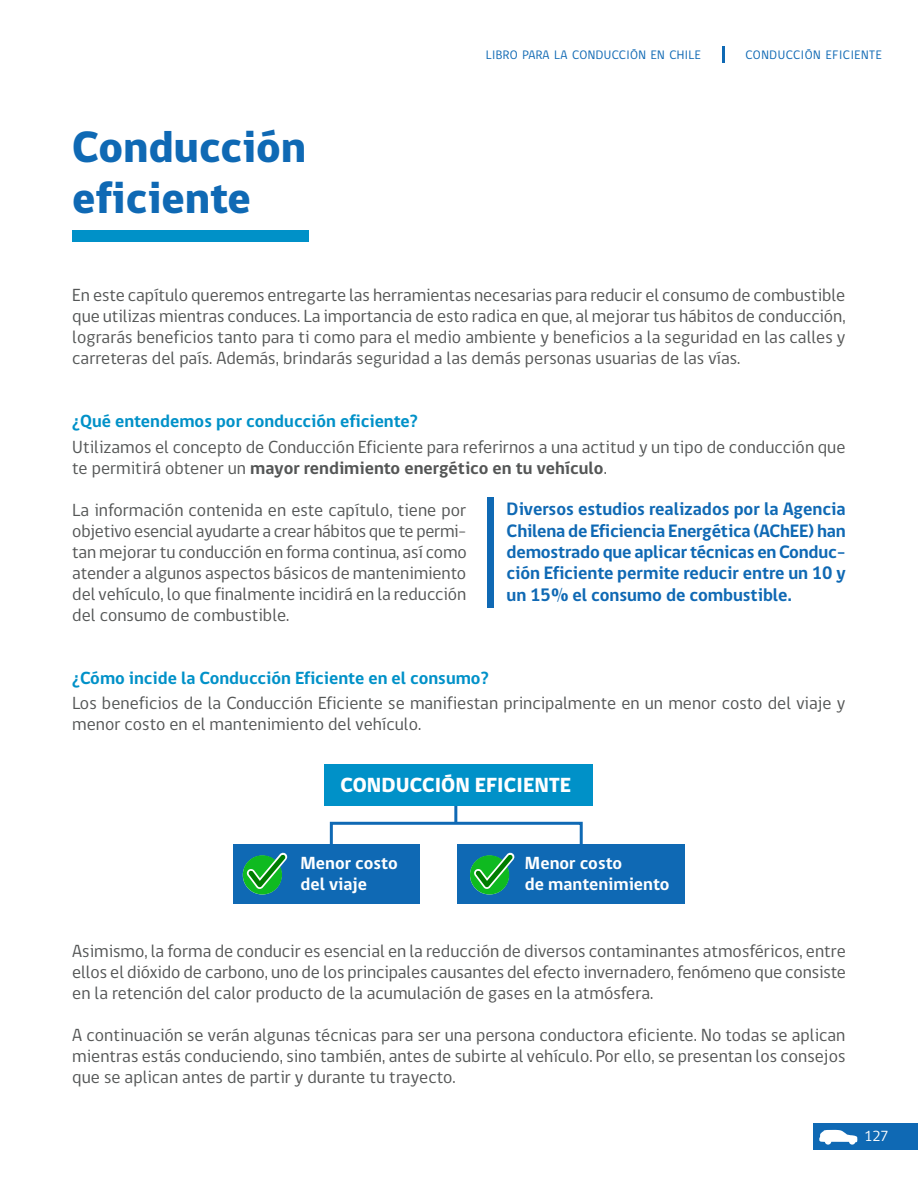
<style>
.page{position:relative;width:918px;height:1188px;background:#fff}
.page>*{position:absolute;margin:0;border:0;box-sizing:border-box;transform-origin:0 0}
.t1{font:800 45px/51px "gob CL";color:#0f69b4}
.t2{font:800 21px "gob CL";color:#fff}
.t3{font:700 18.45px/21.5px "gob CL";letter-spacing:-.005em;color:#0f69b4;text-align:justify}
.t4{font:18px/21px "gob CL";color:#545656;text-align:justify}
.t5{font:700 18px "gob CL";color:#0091c8}
.t6{font:700 18px/21px "gob CL";color:#fff}
.t7{font:15px "gob CL";color:#fff}
.t8{font:12.6px "gob CL";letter-spacing:.03em;color:#0f69b4}
.s1{font-weight:700}
</style>
<div class="page">
<hr style="left:722px;top:47px;width:3px;height:16px;background:#0f69b4">
<div style="left:813px;top:1123px;width:105px;height:27px;background:#0f69b4"></div>
<svg style="left:819px;top:1130px;width:39px;height:15px"></svg>
<div style="left:72px;top:230px;width:237px;height:11px;background:#0091c8"></div>
<div style="left:488px;top:497px;width:6px;height:111px;background:#0f69b4"></div>
<div style="left:457px;top:844px;width:228px;height:59px;background:#0f69b4"></div>
<div style="left:233px;top:844px;width:186px;height:59px;background:#0f69b4"></div>
<hr style="left:454px;top:802px;width:3px;height:21px;background:#0f69b4">
<div style="left:324px;top:764px;width:268px;height:41px;background:#0091c8"></div>
<svg style="left:243px;top:852px;width:45px;height:42px"></svg>
<svg style="left:329px;top:820px;width:254px;height:74px"></svg>
<h1 class="t1" style="left:72px;top:123px;width:235px">Conducción eficiente</h1>
<p class="t8" style="left:486px;top:46px;width:216px">LIBRO PARA LA CONDUCCIÓN EN CHILE</p>
<p class="t8" style="left:745px;top:46px;width:138px">CONDUCCIÓN EFICIENTE</p>
<p class="t4" style="left:72px;top:285px;width:775px">En este capítulo queremos entregarte las herramientas necesarias para reducir el consumo de combustible que utilizas mientras conduces. La importancia de esto radica en que, al mejorar tus hábitos de conducción, lograrás beneficios tanto para ti como para el medio ambiente y beneficios a la seguridad en las calles y carreteras del país. Además, brindarás seguridad a las demás personas usuarias de las vías.</p>
<p class="t5" style="left:72px;top:409px;width:347px">¿Qué entendemos por conducción eficiente?</p>
<p class="t4" style="left:72px;top:437px;width:775px">Utilizamos el concepto de Conducción Eficiente para referirnos a una actitud y un tipo de conducción que te permitirá obtener un <span class="s1">mayor rendimiento energético en tu vehículo</span>.</p>
<p class="t4" style="left:72px;top:500px;width:396px">La información contenida en este capítulo, tiene por objetivo esencial ayudarte a crear hábitos que te permi&shy;tan mejorar tu conducción en forma continua, así como atender a algunos aspectos básicos de mantenimiento del vehículo, lo que finalmente incidirá en la reducción del consumo de combustible.</p>
<p class="t3" style="left:507px;top:499px;width:341px">Diversos estudios realizados por la Agencia Chilena de Eficiencia Energética (AChEE) han demostrado que aplicar técnicas en Conduc&shy;ción Eficiente permite reducir entre un 10 y un 15% el consumo de combustible.</p>
<p class="t5" style="left:72px;top:665px;width:418px">¿Cómo incide la Conducción Eficiente en el consumo?</p>
<p class="t4" style="left:72px;top:693px;width:775px">Los beneficios de la Conducción Eficiente se manifiestan principalmente en un menor costo del viaje y menor costo en el mantenimiento del vehículo.</p>
<p class="t2" style="left:340px;top:771px;width:232px">CONDUCCIÓN EFICIENTE</p>
<p class="t6" style="left:301px;top:853px;width:99px">Menor costo del viaje</p>
<p class="t6" style="left:525px;top:853px;width:146px">Menor costo<br>de mantenimiento</p>
<p class="t4" style="left:72px;top:941px;width:775px">Asimismo, la forma de conducir es esencial en la reducción de diversos contaminantes atmosféricos, entre ellos el dióxido de carbono, uno de los principales causantes del efecto invernadero, fenómeno que consiste en la retención del calor producto de la acumulación de gases en la atmósfera.</p>
<p class="t4" style="left:72px;top:1025px;width:775px">A continuación se verán algunas técnicas para ser una persona conductora eficiente. No todas se aplican mientras estás conduciendo, sino también, antes de subirte al vehículo. Por ello, se presentan los consejos que se aplican antes de partir y durante tu trayecto.</p>
<p class="t7" style="left:864px;top:1126px;width:26px">127</p>
</div>
